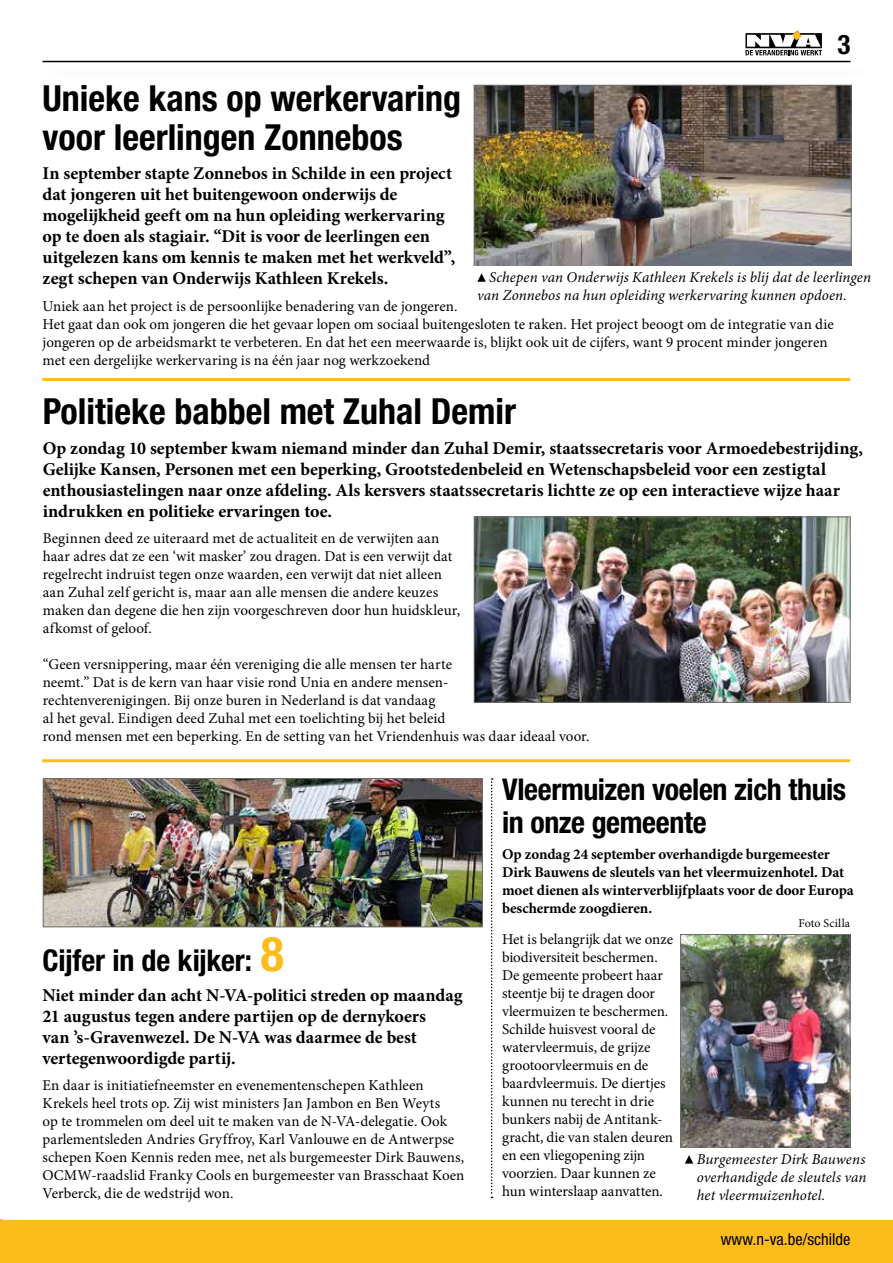
<style>
.page{position:relative;width:893px;height:1263px;background:#fff}
.page>*{position:absolute;margin:0;border:0;box-sizing:border-box;transform-origin:0 0}
.t1{font:700 condensed 36px/39px "Helvetica Neue LT Std";color:#000}
.t2{font:700 condensed 30px/33px "Helvetica Neue LT Std";letter-spacing:-.01em;color:#000}
.t3{font:700 condensed 27px "Helvetica Neue LT Std";color:#000}
.t4{font:700 18px/21px "Minion Pro";letter-spacing:-.005em;color:#000}
.t5{font:condensed 16.5px "Helvetica Neue LT Std";color:#000}
.t6{font:15px/18px "Minion Pro";color:#000}
.t7{font:italic 15px/18px "Minion Pro";letter-spacing:.005em;color:#000}
.t8{font:700 15px/18px "Minion Pro";letter-spacing:-.01em;color:#000}
.t9{font:12px "Minion Pro";letter-spacing:.015em;color:#000}
.s1{font-size:48px;color:#fcbd1c}
</style>
<div class="page">
<div style="left:0;top:1220px;width:893px;height:43px;background:#fcbd1c"></div>
<hr style="left:0;top:1219px;width:3px;height:44px;background:#fcbd1c">
<hr style="left:43px;top:61px;width:807px;height:1px;background:#000">
<svg style="left:745px;top:31px;width:77px;height:24px"></svg>
<hr style="left:42px;top:378px;width:808px;height:3px;background:#fcbd1c">
<hr style="left:42px;top:759px;width:808px;height:3px;background:#fcbd1c">
<svg style="left:491px;top:778px;width:2px;height:420px"></svg>
<img style="left:682px;top:936px;width:166px;height:212px">
<div style="left:680px;top:934px;width:170px;height:234px;border:1px solid #706f6f"></div>
<img style="left:476px;top:519px;width:372px;height:182px">
<div style="left:474px;top:517px;width:376px;height:186px;border:1px solid #706f6f"></div>
<img style="left:476px;top:87px;width:373px;height:179px">
<svg style="left:477px;top:273px;width:9px;height:9px"></svg>
<div style="left:681px;top:1148px;width:190px;height:56px;background:#fff"></div>
<svg style="left:685px;top:1155px;width:8px;height:8px"></svg>
<img style="left:45px;top:780px;width:436px;height:145px">
<div style="left:43px;top:778px;width:440px;height:149px;border:1px solid #706f6f"></div>
<h3 class="t3" style="left:837px;top:28px;width:14px">3</h3>
<h1 class="t1" style="left:43px;top:78px;width:420px">Unieke kans op werkervaring voor leerlingen Zonnebos</h1>
<p class="t4" style="left:43px;top:163px;width:414px">In september stapte Zonnebos in Schilde in een project dat jongeren uit het buitengewoon onderwijs de mogelijkheid geeft om na hun opleiding werkervaring op te doen als stagiair. “Dit is voor de leerlingen een uitgelezen kans om kennis te maken met het werkveld”, zegt schepen van Onderwijs Kathleen Krekels.</p>
<p class="t6" style="left:43px;top:297px;width:793px">Uniek aan het project is de persoonlijke benadering van de jongeren.<br>Het gaat dan ook om jongeren die het gevaar lopen om sociaal buitengesloten te raken. Het project beoogt om de integratie van die jongeren op de arbeidsmarkt te verbeteren. En dat het een meerwaarde is, blijkt ook uit de cijfers, want 9 procent minder jongeren met een dergelijke werkervaring is na één jaar nog werkzoekend</p>
<p class="t7" style="left:477px;top:268px;width:395px;text-indent:12px">Schepen van Onderwijs Kathleen Krekels is blij dat de leerlingen van Zonnebos na hun opleiding werkervaring kunnen opdoen.</p>
<h1 class="t1" style="left:43px;top:391px;width:475px">Politieke babbel met Zuhal Demir</h1>
<p class="t4" style="left:43px;top:437px;width:822px">Op zondag 10 september kwam niemand minder dan Zuhal Demir, staatssecretaris voor Armoedebestrijding, Gelijke Kansen, Personen met een beperking, Grootstedenbeleid en Wetenschapsbeleid voor een zestigtal enthousiastelingen naar onze afdeling. Als kersvers staatssecretaris lichtte ze op een interactieve wijze haar indrukken en politieke ervaringen toe.</p>
<p class="t6" style="left:43px;top:529px;width:419px">Beginnen deed ze uiteraard met de actualiteit en de verwijten aan haar adres dat ze een ‘wit masker’ zou dragen. Dat is een verwijt dat regelrecht indruist tegen onze waarden, een verwijt dat niet alleen aan Zuhal zelf gericht is, maar aan alle mensen die andere keuzes maken dan degene die hen zijn voorgeschreven door hun huidskleur, afkomst of geloof.</p>
<p class="t6" style="left:43px;top:655px;width:548px">“Geen versnippering, maar één vereniging die alle mensen ter harte<br>neemt.” Dat is de kern van haar visie rond Unia en andere mensen-<br>rechtenverenigingen. Bij onze buren in Nederland is dat vandaag<br>al het geval. Eindigen deed Zuhal met een toelichting bij het beleid<br>rond mensen met een beperking. En de setting van het Vriendenhuis was daar ideaal voor.</p>
<h2 class="t2" style="left:43px;top:944px;width:243px">Cijfer in de kijker: <span class="s1">8</span></h2>
<p class="t4" style="left:43px;top:984px;width:422px">Niet minder dan acht N-VA-politici streden op maandag 21 augustus tegen andere partijen op de dernykoers<br>van ’s-Gravenwezel. De N-VA was daarmee de best vertegenwoordigde partij.</p>
<p class="t6" style="left:43px;top:1076px;width:423px">En daar is initiatiefneemster en evenementenschepen Kathleen Krekels heel trots op. Zij wist ministers Jan Jambon en Ben Weyts<br>op te trommelen om deel uit te maken van de N-VA-delegatie. Ook parlementsleden Andries Gryffroy, Karl Vanlouwe en de Antwerpse schepen Koen Kennis reden mee, net als burgemeester Dirk Bauwens, OCMW-raadslid Franky Cools en burgemeester van Brasschaat Koen Verberck, die de wedstrijd won.</p>
<h2 class="t2" style="left:502px;top:772px;width:346px">Vleermuizen voelen zich thuis in onze gemeente</h2>
<p class="t8" style="left:502px;top:845px;width:353px">Op zondag 24 september overhandigde burgemeester Dirk Bauwens de sleutels van het vleermuizenhotel. Dat moet dienen als winterverblijfplaats voor de door Europa beschermde zoogdieren.</p>
<p class="t6" style="left:502px;top:930px;width:173px">Het is belangrijk dat we onze biodiversiteit beschermen.<br>De gemeente probeert haar steentje bij te dragen door vleermuizen te beschermen.<br>Schilde huisvest vooral de watervleermuis, de grijze grootoorvleermuis en de baardvleermuis. De diertjes kunnen nu terecht in drie bunkers nabij de Antitank&shy;gracht, die van stalen deuren en een vliegopening zijn voorzien. Daar kunnen ze hun winterslaap aanvatten.</p>
<p class="t9" style="left:798px;top:915px;width:53px">Foto Scilla</p>
<p class="t7" style="left:697px;top:1150px;width:171px;text-align:justify">Burgemeester Dirk Bauwens overhandigde de sleutels van het vleermuizenhotel.</p>
<p class="t5" style="left:721px;top:1229px;width:131px">www.n-va.be/schilde</p>
</div>
